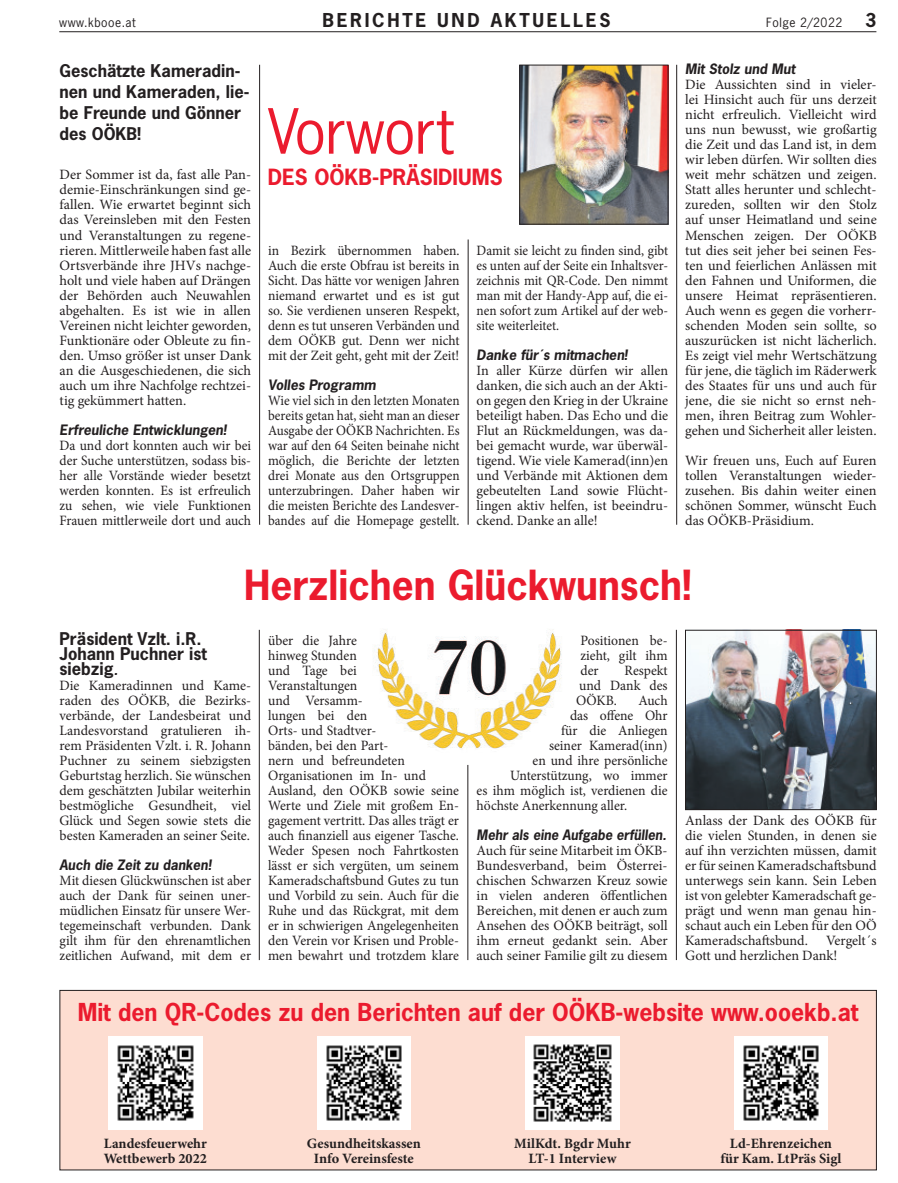
<style>
.page{position:relative;width:898px;height:1183px;background:#fff}
.page>*{position:absolute;margin:0;border:0;box-sizing:border-box;transform-origin:0 0}
.Haupttitel{font:58.5px "News Gothic Std";letter-spacing:-.01em;color:#eb1b2e}
.Haupttitel_Berichte{font:700 39px "News Gothic Std";color:#eb1b2e}
.Haupttitel_Berichte-2{font:700 23.25px "News Gothic Std";color:#eb1b2e}
.Haupttitel-2{font:700 21px "News Gothic Std";color:#eb1b2e}
.t1{font:700 18px "News Gothic Std";letter-spacing:.15em;color:#231f20}
.Vorspann{font:700 16.5px/21px "News Gothic Std";color:#231f20}
.Zwischentitel{font:700 16.5px/15px "News Gothic Std";color:#231f20}
.Fliesstext{font:14.25px/15px "Minion Pro";color:#231f20;text-align:justify}
.Fliesstext-2{font:14.25px/15px "Minion Pro";color:#231f20;text-align:justify;scale:.96 1}
.Fliesstext-3{font:14.25px/15px "Minion Pro";color:#231f20;text-align:justify;scale:.93 1}
.Fliesstext-4{font:14.25px/15px "Minion Pro";color:#231f20;text-align:justify;scale:.95 1}
.Fliesstext-5{font:700 14.25px/15px "Minion Pro";color:#231f20;text-align:center}
.Zwischentitel-2{font:italic 700 13.5px "News Gothic Std";color:#231f20}
.Zwischentitel-3{font:italic 700 13.5px "News Gothic Std";color:#231f20;scale:.96 1}
.Fliesstext-6{font:italic 700 13.5px "News Gothic Std";color:#231f20}
.t2{font:12px "News Gothic Std";letter-spacing:.04em;color:#231f20}
.s1{font-style:italic;font-size:13.5px}
</style>
<div class="page">
<hr style="left:59px;top:31px;width:817px;height:1px;background:#231f20">
<div style="left:60px;top:990px;width:816px;height:179px;background:#fdddd1"></div>
<div style="left:60px;top:989px;width:816px;height:180px;border:1px solid #231f20"></div>
<hr style="left:259px;top:65px;width:1px;height:459px;background:#231f20">
<hr style="left:676px;top:65px;width:1px;height:459px;background:#231f20">
<hr style="left:467px;top:239px;width:1px;height:285px;background:#231f20">
<hr style="left:259px;top:629px;width:1px;height:330px;background:#231f20">
<hr style="left:467px;top:764px;width:1px;height:195px;background:#231f20">
<hr style="left:675px;top:629px;width:1px;height:330px;background:#231f20">
<img style="left:373px;top:629px;width:189px;height:120px">
<img style="left:521px;top:67px;width:145px;height:155px">
<div style="left:519px;top:65px;width:149px;height:159px;border:1px solid #231f20"></div>
<img style="left:687px;top:631px;width:187px;height:176px">
<div style="left:685px;top:629px;width:191px;height:180px;border:1px solid #231f20"></div>
<img style="left:108px;top:1036px;width:94px;height:93px">
<img style="left:317px;top:1036px;width:93px;height:93px">
<img style="left:525px;top:1036px;width:94px;height:93px">
<img style="left:734px;top:1036px;width:93px;height:93px">
<p class="t2" style="left:59px;top:15px;width:78px">www.kbooe.at</p>
<p class="t1" style="left:322px;top:8px;width:289px">BERICHTE UND AKTUELLES</p>
<p class="t2" style="left:766px;top:15px;width:78px">Folge 2/2022</p>
<p class="t1" style="left:864px;top:8px;width:13px">3</p>
<p class="Vorspann" style="left:60px;top:60px;width:191px">Geschätzte Kameradin&shy;nen und Kameraden, lie&shy;be Freunde und Gönner des OÖKB!</p>
<p class="Fliesstext" style="left:60px;top:167px;width:193px">Der Sommer ist da, fast alle Pan&shy;demie-Einschränkungen sind ge&shy;fallen. Wie erwartet beginnt sich das Vereinsleben mit den Festen und Veranstaltungen zu regene&shy;rieren. Mittlerweile haben fast alle Ortsverbände ihre JHVs nachge&shy;holt und viele haben auf Drängen der Behörden auch Neuwahlen abgehalten. Es ist wie in allen Vereinen nicht leichter geworden, Funktionäre oder Obleute zu fin&shy;den. Umso größer ist unser Dank an die Ausgeschiedenen, die sich auch um ihre Nachfolge rechtzei&shy;tig gekümmert hatten.</p>
<p class="Zwischentitel-2" style="left:60px;top:420px;width:168px">Erfreuliche Entwicklungen!</p>
<p class="Fliesstext-4" style="left:60px;top:437px;width:203px">Da und dort konnten auch wir bei der Suche unterstützen, sodass bis&shy;her alle Vorstände wieder besetzt werden konnten. Es ist erfreulich zu sehen, wie viele Funktionen Frauen mittlerweile dort und auch</p>
<p class="Zwischentitel-2" style="left:685px;top:60px;width:111px">Mit Stolz und Mut</p>
<p class="Fliesstext" style="left:685px;top:77px;width:193px">Die Aussichten sind in vieler&shy;lei Hinsicht auch für uns derzeit nicht erfreulich. Vielleicht wird uns nun bewusst, wie großartig die Zeit und das Land ist, in dem wir leben dürfen. Wir sollten dies weit mehr schätzen und zeigen.<br>Statt alles herunter und schlecht&shy;zureden, sollten wir den Stolz auf unser Heimatland und seine Menschen zeigen. Der OÖKB tut dies seit jeher bei seinen Fes&shy;ten und feierlichen Anlässen mit den Fahnen und Uniformen, die unsere Heimat repräsentieren.<br>Auch wenn es gegen die vorherr&shy;schenden Moden sein sollte, so auszurücken ist nicht lächerlich.<br>Es zeigt viel mehr Wertschätzung für jene, die täglich im Räderwerk des Staates für uns und auch für jene, die sie nicht so ernst neh&shy;men, ihren Beitrag zum Wohler&shy;gehen und Sicherheit aller leisten.</p>
<p class="Fliesstext" style="left:685px;top:452px;width:193px">Wir freuen uns, Euch auf Euren tollen Veranstaltungen wieder&shy;zusehen. Bis dahin weiter einen schönen Sommer, wünscht Euch das OÖKB-Präsidium.</p>
<p class="Haupttitel" style="left:268px;top:94px;width:188px">Vorwort</p>
<p class="Haupttitel-2" style="left:268px;top:163px;width:236px">DES OÖKB-PRÄSIDIUMS</p>
<p class="Fliesstext-4" style="left:268px;top:242px;width:203px">in Bezirk übernommen haben.<br>Auch die erste Obfrau ist bereits in Sicht. Das hätte vor wenigen Jahren niemand erwartet und es ist gut so. Sie verdienen unseren Respekt, denn es tut unseren Verbänden und dem OÖKB gut. Denn wer nicht mit der Zeit geht, geht mit der Zeit!</p>
<p class="Zwischentitel-2" style="left:268px;top:375px;width:109px">Volles Programm</p>
<p class="Fliesstext-3" style="left:268px;top:392px;width:207px">Wie viel sich in den letzten Monaten bereits getan hat, sieht man an dieser Ausgabe der OÖKB Nachrichten. Es war auf den 64 Seiten beinahe nicht möglich, die Berichte der letzten drei Monate aus den Ortsgruppen unterzubringen. Daher haben wir die meisten Berichte des Landesver&shy;bandes auf die Homepage gestellt.</p>
<p class="Fliesstext-3" style="left:476px;top:242px;width:207px">Damit sie leicht zu finden sind, gibt es unten auf der Seite ein Inhaltsver&shy;zeichnis mit QR-Code. Den nimmt man mit der Handy-App auf, die ei&shy;nen sofort zum Artikel auf der web&shy;site weiterleitet.</p>
<p class="Fliesstext-6" style="left:476px;top:345px;width:152px">Danke für´s mitmachen!</p>
<p class="Fliesstext" style="left:476px;top:362px;width:193px">In aller Kürze dürfen wir allen danken, die sich auch an der Akti&shy;on gegen den Krieg in der Ukraine beteiligt haben. Das Echo und die Flut an Rückmeldungen, was da&shy;bei gemacht wurde, war überwäl&shy;tigend. Wie viele Kamerad(inn)en und Verbände mit Aktionen dem gebeutelten Land sowie Flücht&shy;lingen aktiv helfen, ist beeindru&shy;ckend. Danke an alle!</p>
<p class="Haupttitel_Berichte" style="left:244px;top:559px;width:449px">Herzlichen Glückwunsch!</p>
<p class="Zwischentitel" style="left:60px;top:630px;width:149px">Präsident Vzlt. i.R.<br>Johann Puchner ist siebzig<span class="s1">.</span></p>
<p class="Fliesstext" style="left:60px;top:677px;width:193px">Die Kameradinnen und Kame&shy;raden des OÖKB, die Bezirks&shy;verbände, der Landesbeirat und Landesvorstand gratulieren ih&shy;rem Präsidenten Vzlt. i. R. Johann Puchner zu seinem siebzigsten Geburtstag herzlich. Sie wünschen dem geschätzten Jubilar weiterhin bestmögliche Gesundheit, viel Glück und Segen sowie stets die besten Kameraden an seiner Seite.</p>
<p class="Zwischentitel-2" style="left:60px;top:855px;width:153px">Auch die Zeit zu danken!</p>
<p class="Fliesstext-2" style="left:60px;top:872px;width:201px">Mit diesen Glückwünschen ist aber auch der Dank für seinen uner&shy;müdlichen Einsatz für unsere Wer&shy;tegemeinschaft verbunden. Dank gilt ihm für den ehrenamtlichen zeitlichen Aufwand, mit dem er</p>
<p class="Fliesstext-2" style="left:268px;top:632px;width:200px;text-align:left">über die Jahre<br>hinweg Stunden<br>und Tage bei<br>Veranstaltungen<br>und Versamm-<br>lungen bei den<br>Orts- und Stadtver-<br>bänden, bei den Part-<br>nern und befreundeten<br>Organisationen im In- und<br>Ausland, den OÖKB sowie seine<br>Werte und Ziele mit großem En&shy;gagement vertritt. Das alles trägt er auch finanziell aus eigener Tasche.<br>Weder Spesen noch Fahrtkosten lässt er sich vergüten, um seinem<br>Kameradschaftsbund Gutes zu tun und Vorbild zu sein. Auch für die<br>Ruhe und das Rückgrat, mit dem er in schwierigen Angelegenheiten den Verein vor Krisen und Proble&shy;men bewahrt und trotzdem klare</p>
<p class="Fliesstext-2" style="left:580px;top:632px;width:92px">Positionen be&shy;zieht, gilt ihm der</p>
<p class="Fliesstext-2" style="left:576px;top:662px;width:97px;text-indent:48px">Respekt und Dank des OÖKB.</p>
<p class="Fliesstext-2" style="left:638px;top:692px;width:32px">Auch</p>
<p class="Fliesstext-2" style="left:570px;top:707px;width:103px">das offene Ohr</p>
<p class="Fliesstext-2" style="left:561px;top:722px;width:112px">für die Anliegen</p>
<p class="Fliesstext-2" style="left:549px;top:737px;width:125px">seiner Kamerad(inn)</p>
<p class="Fliesstext-2" style="left:532px;top:752px;width:142px">en und ihre persönliche</p>
<p class="Fliesstext-2" style="left:510px;top:767px;width:166px">Unterstützung, wo immer</p>
<p class="Fliesstext-2" style="left:476px;top:782px;width:200px">es ihm möglich ist, verdienen die</p>
<p class="Fliesstext-2" style="left:476px;top:797px;width:158px">höchste Anerkennung aller.</p>
<p class="Zwischentitel-3" style="left:476px;top:825px;width:199px">Mehr als eine Aufgabe erfüllen.</p>
<p class="Fliesstext" style="left:476px;top:842px;width:192px">Auch für seine Mitarbeit im ÖKB-Bundesverband, beim Österrei&shy;chischen Schwarzen Kreuz sowie in vielen anderen öffentlichen Bereichen, mit denen er auch zum Ansehen des OÖKB beiträgt, soll ihm erneut gedankt sein. Aber auch seiner Familie gilt zu diesem</p>
<p class="Fliesstext" style="left:685px;top:812px;width:193px">Anlass der Dank des OÖKB für die vielen Stunden, in denen sie auf ihn verzichten müssen, damit er für seinen Kameradschaftsbund unterwegs sein kann. Sein Leben ist von gelebter Kameradschaft ge&shy;prägt und wenn man genau hin&shy;schaut auch ein Leben für den OÖ Kameradschaftsbund.</p>
<p class="Fliesstext" style="left:685px;top:932px;width:193px;text-indent:141px">Vergelt´s<br>Gott und herzlichen Dank!</p>
<p class="Haupttitel_Berichte-2" style="left:78px;top:996px;width:782px">Mit den QR-Codes zu den Berichten auf der OÖKB-website www.ooekb.at</p>
<p class="Fliesstext-5" style="left:104px;top:1135px;width:105px;text-align:left">Landesfeuerwehr<br>Wettbewerb 2022</p>
<p class="Fliesstext-5" style="left:307px;top:1135px;width:115px">Gesundheitskassen<br>Info Vereinsfeste</p>
<p class="Fliesstext-5" style="left:514px;top:1135px;width:118px">MilKdt. Bgdr Muhr<br>LT-1 Interview</p>
<p class="Fliesstext-5" style="left:720px;top:1135px;width:122px">Ld-Ehrenzeichen für Kam. LtPräs Sigl</p>
</div>
